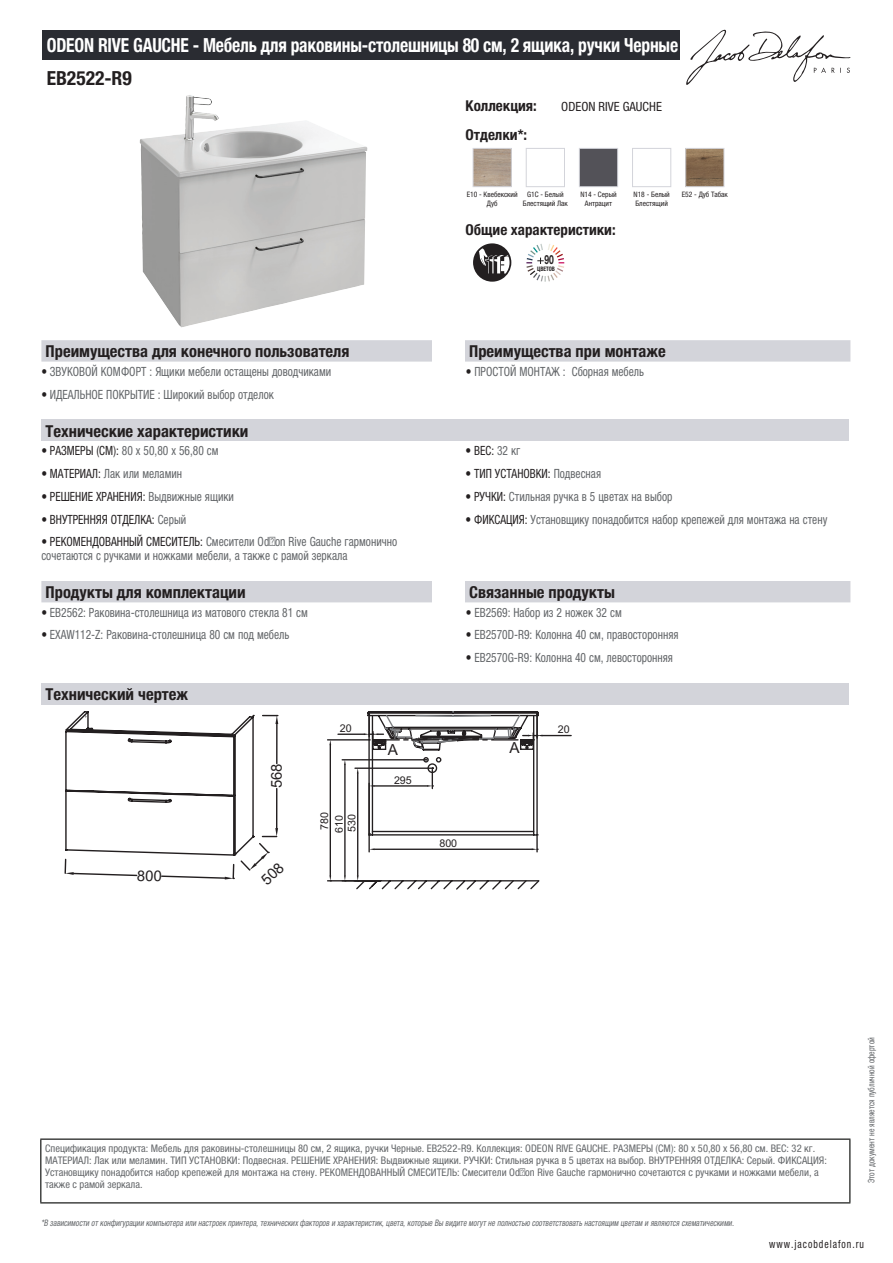
<style>
.page{position:relative;width:893px;height:1263px;background:#fff}
.page>*{position:absolute;margin:0;border:0;box-sizing:border-box;transform-origin:0 0}
.t1{font:700 condensed 19.5px "Helvetica Neue LTCYR";letter-spacing:-.01em;color:#fff;scale:.9 1}
.t2{font:700 condensed 19.5px "Helvetica Neue LTCYR";color:#231f20}
.t3{font:700 condensed 16.5px "Helvetica Neue LTCYR";color:#231f20}
.t4{font:15.3px "Arial";color:#231f20}
.t5{font:700 condensed 15px "Helvetica Neue LTCYR";color:#231f20}
.t6{font:14.85px "Arial";color:#231f20}
.t7{font:condensed 12.75px/13.5px "Helvetica Neue LTCYR";color:#626568;scale:.9 1}
.t8{font:condensed 12.75px "Helvetica Neue LTCYR";color:#231f20;scale:.9 1}
.t9{font:condensed 12.75px "Helvetica Neue LTCYR";color:#231f20}
.t10{font:700 12.6px "Helvetica Neue LT Std";color:#231f20;scale:.68 1}
.t11{font:condensed 11.25px "Helvetica Neue LTCYR";letter-spacing:.1em;color:#231f20;scale:.87 1}
.t12{font:10.65px/14.5px "Arial";color:#231f20}
.t13{font:condensed 10.5px/12px "Helvetica Neue LTCYR";color:#626568}
.t14{font:italic condensed 9px "Helvetica Neue LTCYR";color:#626568;scale:.87 1}
.t15{font:condensed 9px "Helvetica Neue LTCYR";color:#626568;scale:.87 1}
.t16{font:condensed 7.5px/9px "Helvetica Neue LTCYR";color:#231f20;text-align:center}
.t17{font:700 condensed 6.15px "Helvetica Neue LTCYR";color:#231f20;scale:.89 1}
.s1{color:#231f20}
.s2{color:#626568}
</style>
<div class="page">
<svg style="left:686px;top:30px;width:164px;height:55px"></svg>
<img style="left:140px;top:96px;width:227px;height:231px">
<img style="left:475px;top:150px;width:35px;height:35px">
<div style="left:473px;top:148px;width:39px;height:39px;border:1px solid #d3d4da"></div>
<div style="left:526px;top:148px;width:39px;height:39px;border:1px solid #d3d4da"></div>
<img style="left:581px;top:150px;width:35px;height:35px">
<div style="left:579px;top:148px;width:39px;height:39px;border:1px solid #d3d4da"></div>
<div style="left:632px;top:148px;width:39px;height:39px;border:1px solid #d3d4da"></div>
<img style="left:687px;top:150px;width:35px;height:35px">
<div style="left:685px;top:148px;width:39px;height:39px;border:1px solid #d3d4da"></div>
<svg style="left:473px;top:243px;width:38px;height:39px"></svg>
<svg style="left:526px;top:244px;width:38px;height:38px"></svg>
<div style="left:41px;top:340px;width:809px;height:22px;background:#d3d4da"></div>
<div style="left:432px;top:340px;width:33px;height:22px;background:#fff"></div>
<div style="left:41px;top:420px;width:808px;height:21px;background:#d3d4da"></div>
<div style="left:41px;top:581px;width:809px;height:21px;background:#d3d4da"></div>
<div style="left:432px;top:581px;width:33px;height:21px;background:#fff"></div>
<div style="left:41px;top:683px;width:808px;height:22px;background:#d3d4da"></div>
<hr style="left:338px;top:733px;width:26px;height:2px;background:#231f20">
<hr style="left:328px;top:739px;width:41px;height:1px;background:#231f20">
<hr style="left:328px;top:880px;width:37px;height:1px;background:#231f20">
<hr style="left:330px;top:745px;width:1px;height:130px;background:#231f20">
<svg style="left:342px;top:711px;width:229px;height:179px"></svg>
<div style="left:43px;top:30px;width:637px;height:30px;background:#2a2c32"></div>
<hr style="left:40px;top:1138px;width:810px;height:2px;background:#040503">
<hr style="left:40px;top:1140px;width:1px;height:62px;background:#040503">
<hr style="left:849px;top:1140px;width:1px;height:62px;background:#040503">
<hr style="left:40px;top:1202px;width:810px;height:1px;background:#040503">
<svg style="left:65px;top:711px;width:214px;height:169px"></svg>
<h1 class="t1" style="left:47px;top:34px;width:703px">ODEON RIVE GAUCHE - Мебель для раковины-столешницы 80 см, 2 ящика, ручки Черные</h1>
<h1 class="t2" style="left:47px;top:67px;width:87px">EB2522-R9</h1>
<p class="t5" style="left:466px;top:97px;width:73px">Коллекция:</p>
<p class="t9" style="left:561px;top:99px;width:102px">ODEON RIVE GAUCHE</p>
<p class="t5" style="left:466px;top:126px;width:63px">Отделки*:</p>
<p class="t16" style="left:467px;top:190px;width:52px">E10 - Квебекский<br>Дуб</p>
<p class="t16" style="left:523px;top:190px;width:47px">G1C - Белый<br>Блестящий Лак</p>
<p class="t16" style="left:580px;top:190px;width:38px">N14 - Серый<br>Антрацит</p>
<p class="t16" style="left:633px;top:190px;width:38px;text-align:left">N18 - Белый<br>Блестящий</p>
<p class="t16" style="left:682px;top:190px;width:48px">E52 - Дуб Табак</p>
<p class="t5" style="left:466px;top:221px;width:152px">Общие характеристики:</p>
<p class="t17" style="left:537px;top:265px;width:21px">ЦВЕТОВ</p>
<p class="t10" style="left:545px;top:252px;width:15px">90</p>
<p class="t3" style="left:46px;top:342px;width:305px">Преимущества для конечного пользователя</p>
<p class="t3" style="left:469px;top:342px;width:198px">Преимущества при монтаже</p>
<p class="t7" style="left:41px;top:365px;width:324px"><span class="s1">•</span> ЗВУКОВОЙ КОМФОРТ : Ящики мебели остащены доводчиками</p>
<p class="t7" style="left:466px;top:365px;width:200px"><span class="s1">•</span> ПРОСТОЙ МОНТАЖ : Сборная мебель</p>
<p class="t7" style="left:41px;top:387px;width:260px"><span class="s1">•</span> ИДЕАЛЬНОЕ ПОКРЫТИЕ : Широкий выбор отделок</p>
<p class="t3" style="left:46px;top:422px;width:204px">Технические характеристики</p>
<p class="t7" style="left:41px;top:444px;width:198px"><span class="s1">• РАЗМЕРЫ (СМ):</span> 80 x 50,80 x 56,80 см</p>
<p class="t8" style="left:466px;top:444px;width:62px">• ВЕС: <span class="s2">32 кг</span></p>
<p class="t7" style="left:41px;top:467px;width:158px"><span class="s1">• МАТЕРИАЛ:</span> Лак или меламин</p>
<p class="t8" style="left:466px;top:466px;width:152px">• ТИП УСТАНОВКИ: <span class="s2">Подвесная</span></p>
<p class="t8" style="left:41px;top:489px;width:215px">• РЕШЕНИЕ ХРАНЕНИЯ: <span class="s2">Выдвижные ящики</span></p>
<p class="t7" style="left:466px;top:490px;width:231px"><span class="s1">• РУЧКИ:</span> Стильная ручка в 5 цветах на выбор</p>
<p class="t8" style="left:41px;top:512px;width:162px">• ВНУТРЕННЯЯ ОТДЕЛКА: <span class="s2">Серый</span></p>
<p class="t7" style="left:466px;top:512px;width:403px"><span class="s1">• ФИКСАЦИЯ:</span> Установщику понадобится набор крепежей для монтажа на стену</p>
<p class="t7" style="left:41px;top:535px;width:397px"><span class="s1">• РЕКОМЕНДОВАННЫЙ СМЕСИТЕЛЬ:</span> Смесители Odéon Rive Gauche гармонично сочетаются с ручками и ножками мебели, а также с рамой зеркала</p>
<p class="t3" style="left:46px;top:583px;width:202px">Продукты для комплектации</p>
<p class="t3" style="left:469px;top:583px;width:147px">Связанные продукты</p>
<p class="t7" style="left:41px;top:605px;width:298px"><span class="s1">•</span> EB2562: Раковина-столешница из матового стекла 81 см</p>
<p class="t7" style="left:466px;top:605px;width:175px"><span class="s1">•</span> EB2569: Набор из 2 ножек 32 см</p>
<p class="t7" style="left:41px;top:628px;width:277px"><span class="s1">•</span> EXAW112-Z: Раковина-столешница 80 см под мебель</p>
<p class="t7" style="left:466px;top:628px;width:238px"><span class="s1">•</span> EB2570D-R9: Колонна 40 см, правосторонняя</p>
<p class="t7" style="left:466px;top:651px;width:232px"><span class="s1">•</span> EB2570G-R9: Колонна 40 см, левосторонняя</p>
<p class="t3" style="left:46px;top:685px;width:144px">Технический чертеж</p>
<p class="t6" style="left:267px;top:788px;width:26px;rotate:-90deg">568</p>
<p class="t12" style="left:340px;top:721px;width:13px">20</p>
<p class="t12" style="left:558px;top:722px;width:13px">20</p>
<p class="t12" style="left:317px;top:832px;width:22px;rotate:-90deg">780<br>610</p>
<p class="t12" style="left:344px;top:832px;width:19px;rotate:-90deg">530</p>
<p class="t4" style="left:388px;top:739px;width:12px">A</p>
<p class="t4" style="left:510px;top:737px;width:12px">A</p>
<p class="t12" style="left:394px;top:773px;width:19px">295</p>
<p class="t12" style="left:439px;top:836px;width:19px">800</p>
<p class="t13" style="left:45px;top:1142px;width:783px">Спецификация продукта: Мебель для раковины-столешницы 80 см, 2 ящика, ручки Черные. EB2522-R9. Коллекция: ODEON RIVE GAUCHE. РАЗМЕРЫ (СМ): 80 x 50,80 x 56,80 см. ВЕС: 32 кг.<br>МАТЕРИАЛ: Лак или меламин. ТИП УСТАНОВКИ: Подвесная. РЕШЕНИЕ ХРАНЕНИЯ: Выдвижные ящики. РУЧКИ: Стильная ручка в 5 цветах на выбор. ВНУТРЕННЯЯ ОТДЕЛКА: Серый. ФИКСАЦИЯ:<br>Установщику понадобится набор крепежей для монтажа на стену. РЕКОМЕНДОВАННЫЙ СМЕСИТЕЛЬ: Смесители Odéon Rive Gauche гармонично сочетаются с ручками и ножками мебели, а также с рамой зеркала.</p>
<p class="t14" style="left:41px;top:1218px;width:800px">*В зависимости отконфигурации компьютера или настроек принтера,техническихфакторов и характеристик,цвета,которые Вы видите могутне полностью соответствоватьнастоящим цветам и являются схематическими.</p>
<p class="t15" style="left:866px;top:1183px;width:169px;rotate:-90deg">Этот документ не является публичной офертой</p>
<p class="t11" style="left:769px;top:1237px;width:110px">www.jacobdelafon.ru</p>
</div>
